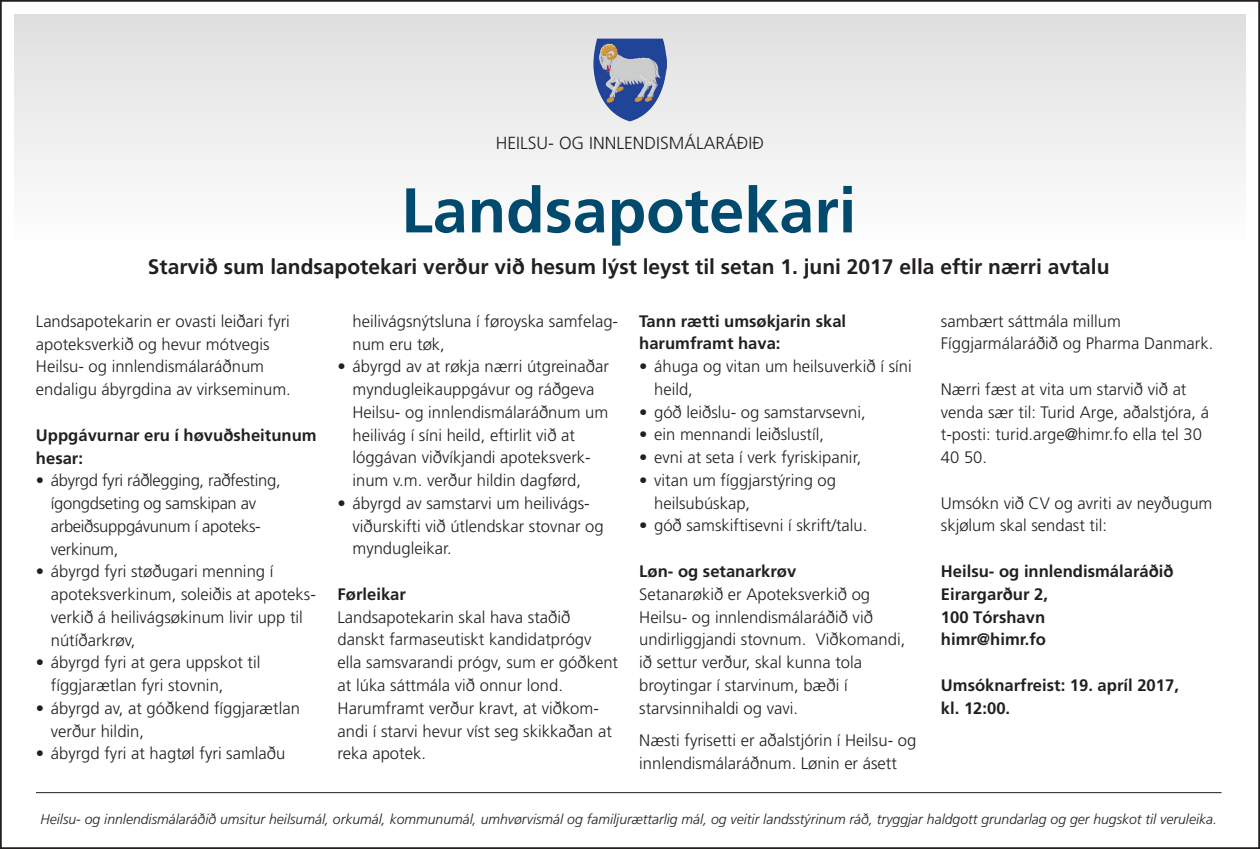
<style>
.page{position:relative;width:1260px;height:849px;background:#fff}
.page>*{position:absolute;margin:0;border:0;box-sizing:border-box;transform-origin:0 0}
.t1{font:700 63px "Frutiger";color:#004a6e}
.t2{font:700 21px "Frutiger";color:#231f20}
.t3{font:300 17.5px "Frutiger";color:#231f20}
.t4{font:300 16.62px/22.8px "Frutiger";color:#231f20}
.t5{font:700 16.62px/22.8px "Frutiger";color:#231f20}
.t6{font:300 16.62px/22.8px "Frutiger";letter-spacing:-.02em;color:#231f20}
.t7{font:italic 300 14px "Frutiger";color:#231f20}
</style>
<div class="page">
<div style="left:15px;top:15px;width:1230px;height:231px;background:linear-gradient(to bottom,#dfdfdf,#fefeff)"></div>
<img style="left:593px;top:39px;width:74px;height:82px">
<hr style="left:36px;top:792px;width:1186px;height:1px;background:#231f20">
<p class="t3" style="left:496px;top:133px;width:270px">HEILSU- OG INNLENDISMÁLARÁÐIÐ</p>
<h1 class="t1" style="left:401px;top:173px;width:457px">Landsapotekari</h1>
<p class="t2" style="left:148px;top:255px;width:963px">Starvið sum landsapotekari verður við hesum lýst leyst til setan 1. juni 2017 ella eftir nærri avtalu</p>
<p class="t4" style="left:36px;top:309px;width:256px">Landsapotekarin er ovasti leiðari fyri apoteksverkið og hevur mótvegis Heilsu- og innlendismálaráðnum endaligu ábyrgdina av virkseminum.</p>
<p class="t5" style="left:36px;top:423px;width:282px">Uppgávurnar eru í høvuðsheitunum hesar:</p>
<p class="t6" style="left:51px;top:469px;width:231px;text-indent:-15px">• ábyrgd fyri ráðlegging, raðfesting, ígongdseting og samskipan av arbeiðsuppgávunum í apoteks&shy;verkinum,</p>
<p class="t4" style="left:51px;top:560px;width:265px;text-indent:-15px">• ábyrgd fyri støðugari menning í apoteksverkinum, soleiðis at apoteks&shy;verkið á heilivágsøkinum livir upp til nútíðarkrøv,</p>
<p class="t4" style="left:51px;top:651px;width:211px;text-indent:-15px">• ábyrgd fyri at gera uppskot til fíggjarætlan fyri stovnin,</p>
<p class="t4" style="left:51px;top:696px;width:251px;text-indent:-15px">• ábyrgd av, at góðkend fíggjarætlan verður hildin,</p>
<p class="t4" style="left:36px;top:742px;width:251px">• ábyrgd fyri at hagtøl fyri samlaðu</p>
<p class="t4" style="left:352px;top:309px;width:266px">heilivágsnýtsluna í føroyska samfelag&shy;num eru tøk,</p>
<p class="t4" style="left:352px;top:355px;width:258px;text-indent:-15px">• ábyrgd av at røkja nærri útgreinaðar myndugleikauppgávur og ráðgeva Heilsu- og innlendismálaráðnum um heilivág í síni heild, eftirlit við at lóggávan viðvíkjandi apoteksverk&shy;inum v.m. verður hildin dagførd,</p>
<p class="t4" style="left:352px;top:491px;width:253px;text-indent:-15px">• ábyrgd av samstarvi um heilivágs&shy;viðurskifti við útlendskar stovnar og myndugleikar.</p>
<p class="t5" style="left:338px;top:582px;width:70px">Førleikar</p>
<p class="t4" style="left:338px;top:605px;width:282px">Landsapotekarin skal hava staðið danskt farmaseutiskt kandidatprógv ella samsvarandi prógv, sum er góðkent at lúka sáttmála við onnur lond.<br>Harumframt verður kravt, at viðkom&shy;andi í starvi hevur víst seg skikkaðan at reka apotek.</p>
<p class="t5" style="left:639px;top:309px;width:208px">Tann rætti umsøkjarin skal harumframt hava:</p>
<p class="t4" style="left:654px;top:355px;width:259px;text-indent:-15px">• áhuga og vitan um heilsuverkið í síni heild,</p>
<p class="t4" style="left:639px;top:400px;width:228px">• góð leiðslu- og samstarvsevni,</p>
<p class="t4" style="left:639px;top:423px;width:186px">• ein mennandi leiðslustíl,</p>
<p class="t4" style="left:639px;top:446px;width:224px">• evni at seta í verk fyriskipanir,</p>
<p class="t4" style="left:654px;top:468px;width:183px;text-indent:-15px">• vitan um fíggjarstýring og heilsubúskap,</p>
<p class="t4" style="left:639px;top:514px;width:230px">• góð samskiftisevni í skrift/talu.</p>
<p class="t5" style="left:639px;top:559px;width:159px">Løn- og setanarkrøv</p>
<p class="t4" style="left:639px;top:582px;width:268px">Setanarøkið er Apoteksverkið og<br>Heilsu- og innlendismálaráðið við undirliggjandi stovnum. Viðkomandi, ið settur verður, skal kunna tola broytingar í starvinum, bæði í starvsinnihaldi og vavi.</p>
<p class="t4" style="left:639px;top:728px;width:279px">Næsti fyrisetti er aðalstjórin í Heilsu- og innlendismálaráðnum. Lønin er ásett</p>
<p class="t4" style="left:941px;top:309px;width:274px">sambært sáttmála millum<br>Fíggjarmálaráðið og Pharma Danmark.</p>
<p class="t4" style="left:941px;top:377px;width:270px">Nærri fæst at vita um starvið við at venda sær til: Turid Arge, aðalstjóra, á t-posti: turid.arge@himr.fo ella tel 30<br>40 50.</p>
<p class="t4" style="left:941px;top:491px;width:273px">Umsókn við CV og avriti av neyðugum skjølum skal sendast til:</p>
<p class="t5" style="left:941px;top:559px;width:234px">Heilsu- og innlendismálaráðið<br>Eirargarður 2,<br>100 Tórshavn<br>himr@himr.fo</p>
<p class="t5" style="left:941px;top:673px;width:240px">Umsóknarfreist: 19. apríl 2017, kl. 12:00.</p>
<p class="t7" style="left:40px;top:810px;width:1178px">Heilsu- og innlendismálaráðið umsitur heilsumál, orkumál, kommunumál, umhvørvismál og familjurættarlig mál, og veitir landsstýrinum ráð, tryggjar haldgott grundarlag og ger hugskot til veruleika.</p>
</div>
